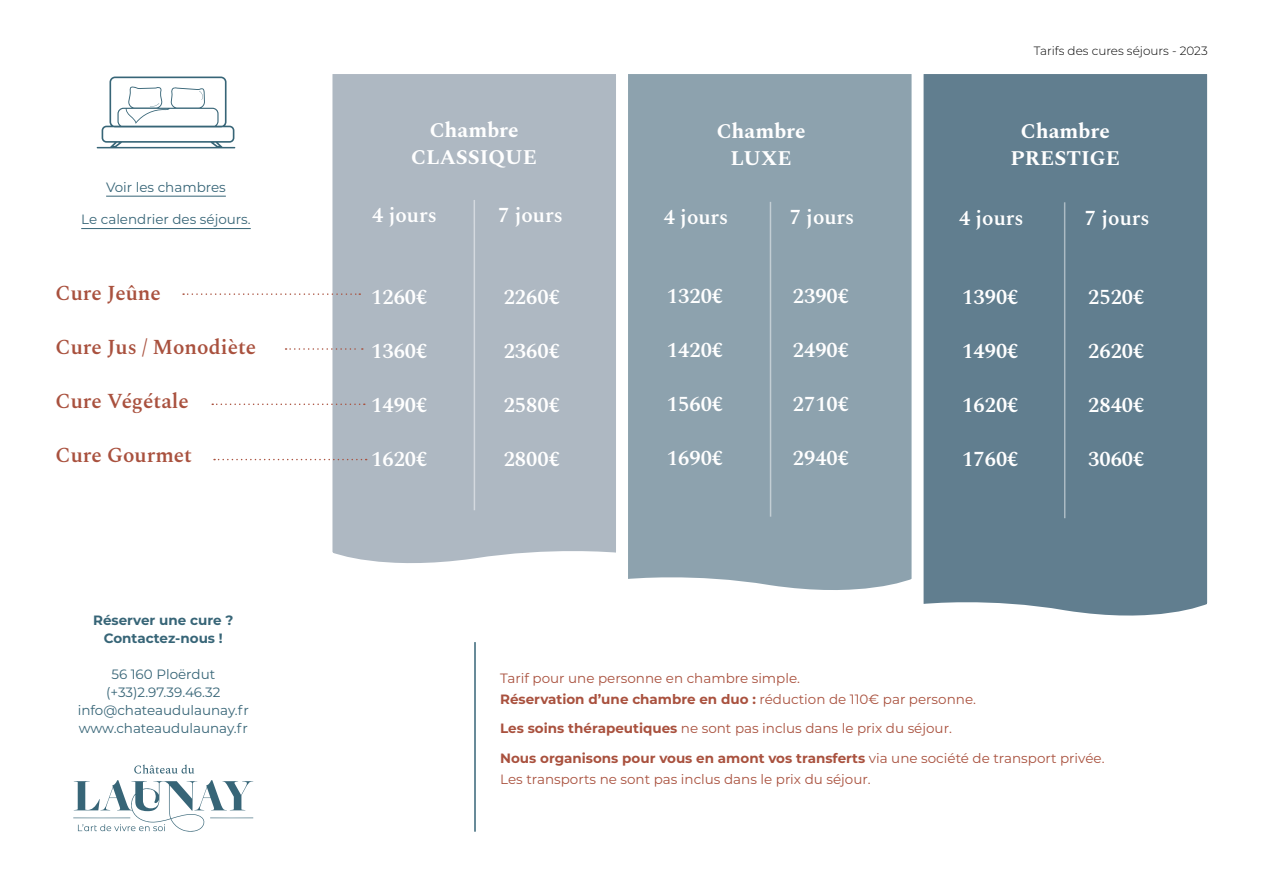
<style>
.page{position:relative;width:1263px;height:893px;background:#fff}
.page>*{position:absolute;margin:0;border:0;box-sizing:border-box;transform-origin:0 0}
.t1{font:600 21px "Spectral";color:#fff}
.t2{font:600 21px "Spectral";color:#a9513e}
.t3{font:700 21px/27px "Spectral";color:#fff;text-align:center}
.t4{font:13.5px/21px "Montserrat";color:#a9513e}
.t5{font:13.5px/18px "Montserrat";color:#376577;text-align:center}
.t6{font:700 13.5px/18px "Montserrat";color:#376577;text-align:center}
.t7{font:300 12px "Montserrat";color:#000}
.s1{font-weight:700}
</style>
<div class="page">
<div style="left:322px;top:74px;width:294px;height:489px;background:#aeb8c2"></div>
<hr style="left:474px;top:200px;width:1px;height:310px;background:#fff">
<div style="left:628px;top:74px;width:284px;height:516px;background:#8da2ae"></div>
<hr style="left:770px;top:202px;width:1px;height:315px;background:#fff">
<div style="left:923px;top:74px;width:285px;height:542px;background:#617e8f"></div>
<div style="left:957px;top:115px;width:217px;height:77px;background:#617e8f"></div>
<hr style="left:1064px;top:202px;width:1px;height:316px;background:#fff">
<div style="left:959px;top:202px;width:88px;height:27px;background:#617e8f"></div>
<div style="left:1085px;top:202px;width:88px;height:27px;background:#617e8f"></div>
<div style="left:962px;top:281px;width:80px;height:277px;background:#617e8f"></div>
<div style="left:1088px;top:281px;width:80px;height:185px;background:#617e8f"></div>
<hr style="left:474px;top:642px;width:2px;height:190px;background:#376577">
<svg style="left:183px;top:293px;width:177px;height:2px"></svg>
<svg style="left:286px;top:348px;width:77px;height:2px"></svg>
<svg style="left:212px;top:404px;width:153px;height:1px"></svg>
<svg style="left:214px;top:459px;width:153px;height:1px"></svg>
<svg style="left:134px;top:764px;width:60px;height:10px"></svg>
<svg style="left:73px;top:780px;width:180px;height:52px"></svg>
<svg style="left:97px;top:77px;width:138px;height:71px"></svg>
<hr style="left:106px;top:196px;width:120px;height:1px;background:#376577">
<hr style="left:81px;top:228px;width:170px;height:1px;background:#376577">
<p class="t5" style="left:106px;top:177px;width:121px">Voir les chambres</p>
<p class="t5" style="left:81px;top:210px;width:171px">Le calendrier des séjours.</p>
<h1 class="t2" style="left:56px;top:277px;width:107px">Cure Jeûne</h1>
<h1 class="t2" style="left:56px;top:331px;width:202px">Cure Jus / Monodiète</h1>
<h1 class="t2" style="left:56px;top:385px;width:135px">Cure Végétale</h1>
<h1 class="t2" style="left:56px;top:439px;width:138px">Cure Gourmet</h1>
<p class="t6" style="left:93px;top:611px;width:142px">Réserver une cure ?<br>Contactez-nous !</p>
<p class="t5" style="left:78px;top:665px;width:173px">56 160 Ploërdut (+33)2.97.39.46.32 info@chateaudulaunay.fr www.chateaudulaunay.fr</p>
<h1 class="t3" style="left:411px;top:115px;width:127px">Chambre<br>CLASSIQUE</h1>
<h1 class="t1" style="left:372px;top:200px;width:66px">4 jours</h1>
<h1 class="t1" style="left:498px;top:200px;width:66px">7 jours</h1>
<h1 class="t1" style="left:371px;top:281px;width:58px">1260€</h1>
<h1 class="t1" style="left:371px;top:335px;width:58px">1360€</h1>
<h1 class="t1" style="left:371px;top:389px;width:58px">1490€</h1>
<h1 class="t1" style="left:371px;top:443px;width:58px">1620€</h1>
<h1 class="t1" style="left:504px;top:281px;width:58px">2260€</h1>
<h1 class="t1" style="left:504px;top:335px;width:58px">2360€</h1>
<h1 class="t1" style="left:504px;top:389px;width:58px">2580€</h1>
<h1 class="t1" style="left:504px;top:443px;width:58px">2800€</h1>
<h1 class="t3" style="left:717px;top:116px;width:90px">Chambre<br>LUXE</h1>
<h1 class="t1" style="left:664px;top:202px;width:66px">4 jours</h1>
<h1 class="t1" style="left:790px;top:202px;width:66px">7 jours</h1>
<h1 class="t1" style="left:667px;top:281px;width:58px">1320€</h1>
<h1 class="t1" style="left:667px;top:335px;width:58px">1420€</h1>
<h1 class="t1" style="left:667px;top:389px;width:58px">1560€</h1>
<h1 class="t1" style="left:667px;top:443px;width:58px">1690€</h1>
<h1 class="t1" style="left:793px;top:281px;width:58px">2390€</h1>
<h1 class="t1" style="left:793px;top:335px;width:58px">2490€</h1>
<h1 class="t1" style="left:793px;top:389px;width:58px">2710€</h1>
<h1 class="t1" style="left:793px;top:443px;width:58px">2940€</h1>
<p class="t7" style="left:1034px;top:42px;width:175px">Tarifs des cures séjours - 2023</p>
<h1 class="t3" style="left:1010px;top:116px;width:111px">Chambre<br>PRESTIGE</h1>
<h1 class="t1" style="left:959px;top:202px;width:66px">4 jours</h1>
<h1 class="t1" style="left:1085px;top:202px;width:66px">7 jours</h1>
<h1 class="t1" style="left:962px;top:281px;width:58px">1390€</h1>
<h1 class="t1" style="left:962px;top:335px;width:58px">1490€</h1>
<h1 class="t1" style="left:962px;top:389px;width:58px">1620€</h1>
<h1 class="t1" style="left:962px;top:443px;width:58px">1760€</h1>
<h1 class="t1" style="left:1088px;top:281px;width:58px">2520€</h1>
<h1 class="t1" style="left:1088px;top:335px;width:58px">2620€</h1>
<h1 class="t1" style="left:1088px;top:389px;width:58px">2840€</h1>
<h1 class="t1" style="left:1088px;top:443px;width:58px">3060€</h1>
<p class="t4" style="left:500px;top:667px;width:477px">Tarif pour une personne en chambre simple.<br><span class="s1">Réservation d’une chambre en duo :</span> réduction de 110€ par personne.</p>
<p class="t4" style="left:500px;top:713px;width:606px;line-height:29.5px"><span class="s1">Les soins thérapeutiques</span> ne sont pas inclus dans le prix du séjour.<br><span class="s1">Nous organisons pour vous en amont vos transferts</span> via une société de transport privée.</p>
<p class="t4" style="left:500px;top:768px;width:372px">Les transports ne sont pas inclus dans le prix du séjour.</p>
</div>
